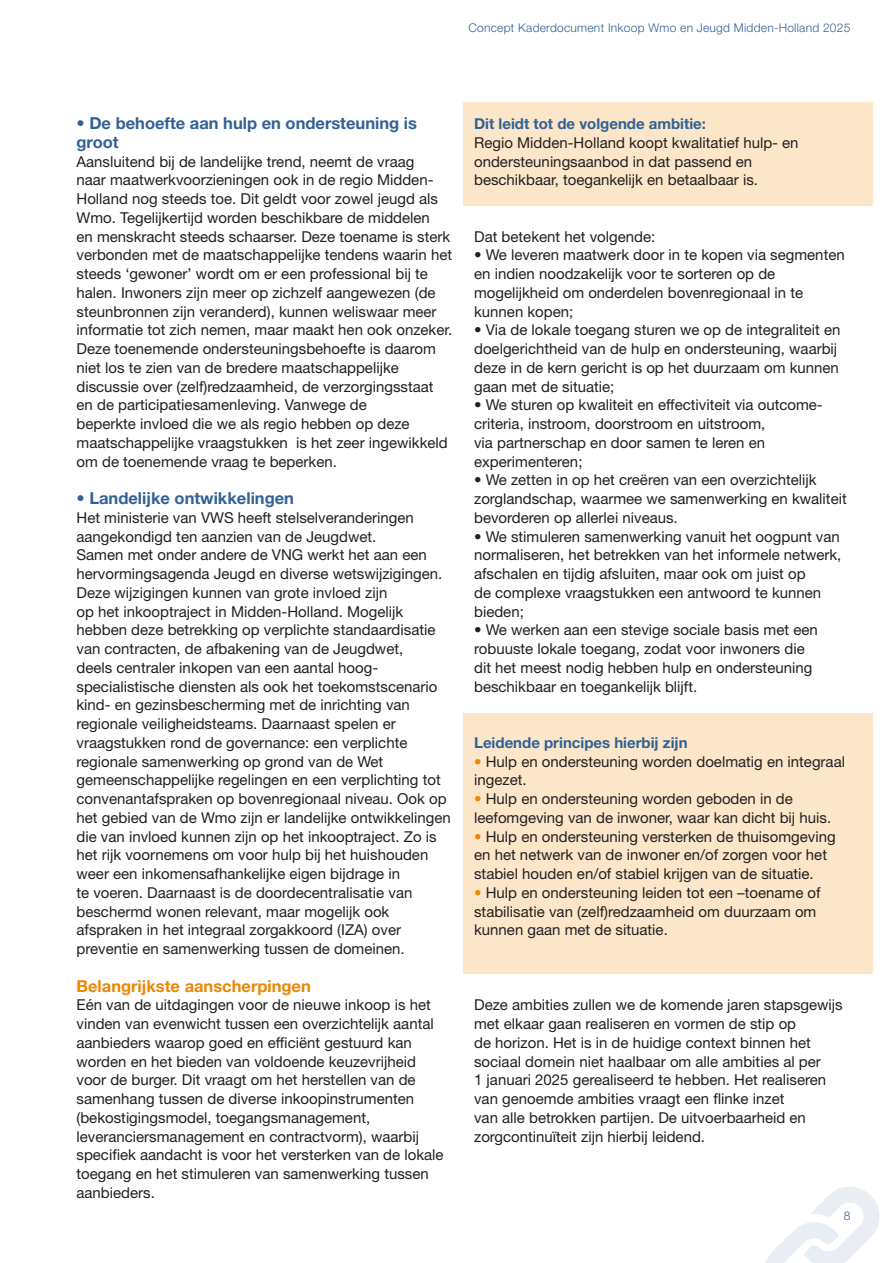
<style>
.page{position:relative;width:893px;height:1263px;background:#fff}
.page>*{position:absolute;margin:0;border:0;box-sizing:border-box;transform-origin:0 0}
.tussenkopje{font:700 16.5px/18.8px "Helvetica Neue LT Std";color:#316195}
.Alinekopje{font:700 16.5px "Helvetica Neue LT Std";color:#ec8700}
.Platte_tekst{font:15px/18.8px "Helvetica Neue LT Std";color:#231f20}
.Platte_tekst-2{font:700 15px "Helvetica Neue LT Std";color:#316195}
.t1{font:300 12px "Helvetica Neue LT Std";letter-spacing:.02em;color:#316195}
.s1{font-weight:700;color:#316195}
.s2{font-weight:700;color:#ec8700}
</style>
<div class="page">
<svg style="left:765px;top:1187px;width:115px;height:76px"></svg>
<div style="left:463px;top:102px;width:410px;height:104px;background:#fbe6c9"></div>
<div style="left:463px;top:713px;width:410px;height:261px;background:#fbe6c9"></div>
<p class="t1" style="left:468px;top:21px;width:383px">Concept Kaderdocument Inkoop Wmo en Jeugd Midden-Holland 2025</p>
<p class="tussenkopje" style="left:77px;top:113px;width:342px">• De behoefte aan hulp en ondersteuning is groot</p>
<p class="Platte_tekst" style="left:77px;top:152px;width:377px">Aansluitend bij de landelijke trend, neemt de vraag<br>naar maatwerkvoorzieningen ook in de regio Midden-Holland nog steeds toe. Dit geldt voor zowel jeugd als Wmo. Tegelijkertijd worden beschikbare de middelen<br>en menskracht steeds schaarser. Deze toename is sterk verbonden met de maatschappelijke tendens waarin het steeds ‘gewoner’ wordt om er een professional bij te halen. Inwoners zijn meer op zichzelf aangewezen (de steunbronnen zijn veranderd), kunnen weliswaar meer informatie tot zich nemen, maar maakt hen ook onzeker.<br>Deze toenemende ondersteuningsbehoefte is daarom niet los te zien van de bredere maatschappelijke discussie over (zelf)redzaamheid, de verzorgingsstaat en de participatiesamenleving. Vanwege de<br>beperkte invloed die we als regio hebben op deze maatschappelijke vraagstukken is het zeer ingewikkeld om de toenemende vraag te beperken.</p>
<p class="tussenkopje" style="left:77px;top:488px;width:219px">• Landelijke ontwikkelingen</p>
<p class="Platte_tekst" style="left:77px;top:508px;width:376px">Het ministerie van VWS heeft stelselveranderingen aangekondigd ten aanzien van de Jeugdwet.<br>Samen met onder andere de VNG werkt het aan een hervormingsagenda Jeugd en diverse wetswijzigingen.<br>Deze wijzigingen kunnen van grote invloed zijn<br>op het inkooptraject in Midden-Holland. Mogelijk hebben deze betrekking op verplichte standaardisatie van contracten, de afbakening van de Jeugdwet,<br>deels centraler inkopen van een aantal hoog&shy;specialistische diensten als ook het toekomstscenario kind- en gezinsbescherming met de inrichting van regionale veiligheidsteams. Daarnaast spelen er vraagstukken rond de governance: een verplichte regionale samenwerking op grond van de Wet gemeenschappelijke regelingen en een verplichting tot convenantafspraken op bovenregionaal niveau. Ook op het gebied van de Wmo zijn er landelijke ontwikkelingen die van invloed kunnen zijn op het inkooptraject. Zo is het rijk voornemens om voor hulp bij het huishouden weer een inkomensafhankelijke eigen bijdrage in<br>te voeren. Daarnaast is de doordecentralisatie van beschermd wonen relevant, maar mogelijk ook afspraken in het integraal zorgakkoord (IZA) over preventie en samenwerking tussen de domeinen.</p>
<p class="Alinekopje" style="left:77px;top:975px;width:236px">Belangrijkste aanscherpingen</p>
<p class="Platte_tekst" style="left:77px;top:995px;width:369px">Eén van de uitdagingen voor de nieuwe inkoop is het vinden van evenwicht tussen een overzichtelijk aantal aanbieders waarop goed en efficiënt gestuurd kan worden en het bieden van voldoende keuzevrijheid voor de burger. Dit vraagt om het herstellen van de samenhang tussen de diverse inkoopinstrumenten (bekostigingsmodel, toegangsmanagement, leveranciersmanagement en contractvorm), waarbij specifiek aandacht is voor het versterken van de lokale toegang en het stimuleren van samenwerking tussen aanbieders.</p>
<p class="Platte_tekst" style="left:474px;top:114px;width:326px"><span class="s1">Dit leidt tot de volgende ambitie:<br></span>Regio Midden-Holland koopt kwalitatief hulp- en ondersteuningsaanbod in dat passend en beschikbaar, toegankelijk en betaalbaar is.</p>
<p class="Platte_tekst" style="left:474px;top:227px;width:183px">Dat betekent het volgende:</p>
<p class="Platte_tekst" style="left:474px;top:245px;width:372px">• We leveren maatwerk door in te kopen via segmenten en indien noodzakelijk voor te sorteren op de mogelijkheid om onderdelen bovenregionaal in te kunnen kopen;</p>
<p class="Platte_tekst" style="left:474px;top:320px;width:368px">• Via de lokale toegang sturen we op de integraliteit en doelgerichtheid van de hulp en ondersteuning, waarbij deze in de kern gericht is op het duurzaam om kunnen gaan met de situatie;</p>
<p class="Platte_tekst" style="left:474px;top:395px;width:350px">• We sturen op kwaliteit en effectiviteit via outcome&shy;criteria, instroom, doorstroom en uitstroom,<br>via partnerschap en door samen te leren en experimenteren;</p>
<p class="Platte_tekst" style="left:474px;top:470px;width:374px">• We zetten in op het creëren van een overzichtelijk zorglandschap, waarmee we samenwerking en kwaliteit bevorderen op allerlei niveaus.</p>
<p class="Platte_tekst" style="left:474px;top:527px;width:369px">• We stimuleren samenwerking vanuit het oogpunt van normaliseren, het betrekken van het informele netwerk, afschalen en tijdig afsluiten, maar ook om juist op<br>de complexe vraagstukken een antwoord te kunnen bieden;</p>
<p class="Platte_tekst" style="left:474px;top:620px;width:345px">• We werken aan een stevige sociale basis met een robuuste lokale toegang, zodat voor inwoners die dit het meest nodig hebben hulp en ondersteuning beschikbaar en toegankelijk blijft.</p>
<p class="Platte_tekst-2" style="left:474px;top:733px;width:215px">Leidende principes hierbij zijn</p>
<p class="Platte_tekst" style="left:474px;top:752px;width:372px"><span class="s2">•</span> Hulp en ondersteuning worden doelmatig en integraal ingezet.</p>
<p class="Platte_tekst" style="left:474px;top:789px;width:358px"><span class="s2">•</span> Hulp en ondersteuning worden geboden in de leefomgeving van de inwoner, waar kan dicht bij huis.</p>
<p class="Platte_tekst" style="left:474px;top:827px;width:363px"><span class="s2">•</span> Hulp en ondersteuning versterken de thuisomgeving en het netwerk van de inwoner en/of zorgen voor het stabiel houden en/of stabiel krijgen van de situatie.</p>
<p class="Platte_tekst" style="left:474px;top:883px;width:348px"><span class="s2">•</span> Hulp en ondersteuning leiden tot een –toename of stabilisatie van (zelf)redzaamheid om duurzaam om kunnen gaan met de situatie.</p>
<p class="Platte_tekst" style="left:474px;top:995px;width:370px">Deze ambities zullen we de komende jaren stapsgewijs met elkaar gaan realiseren en vormen de stip op<br>de horizon. Het is in de huidige context binnen het sociaal domein niet haalbaar om alle ambities al per<br>1 januari 2025 gerealiseerd te hebben. Het realiseren van genoemde ambities vraagt een flinke inzet<br>van alle betrokken partijen. De uitvoerbaarheid en zorgcontinuïteit zijn hierbij leidend.</p>
<p class="t1" style="left:844px;top:1208px;width:8px">8</p>
</div>
